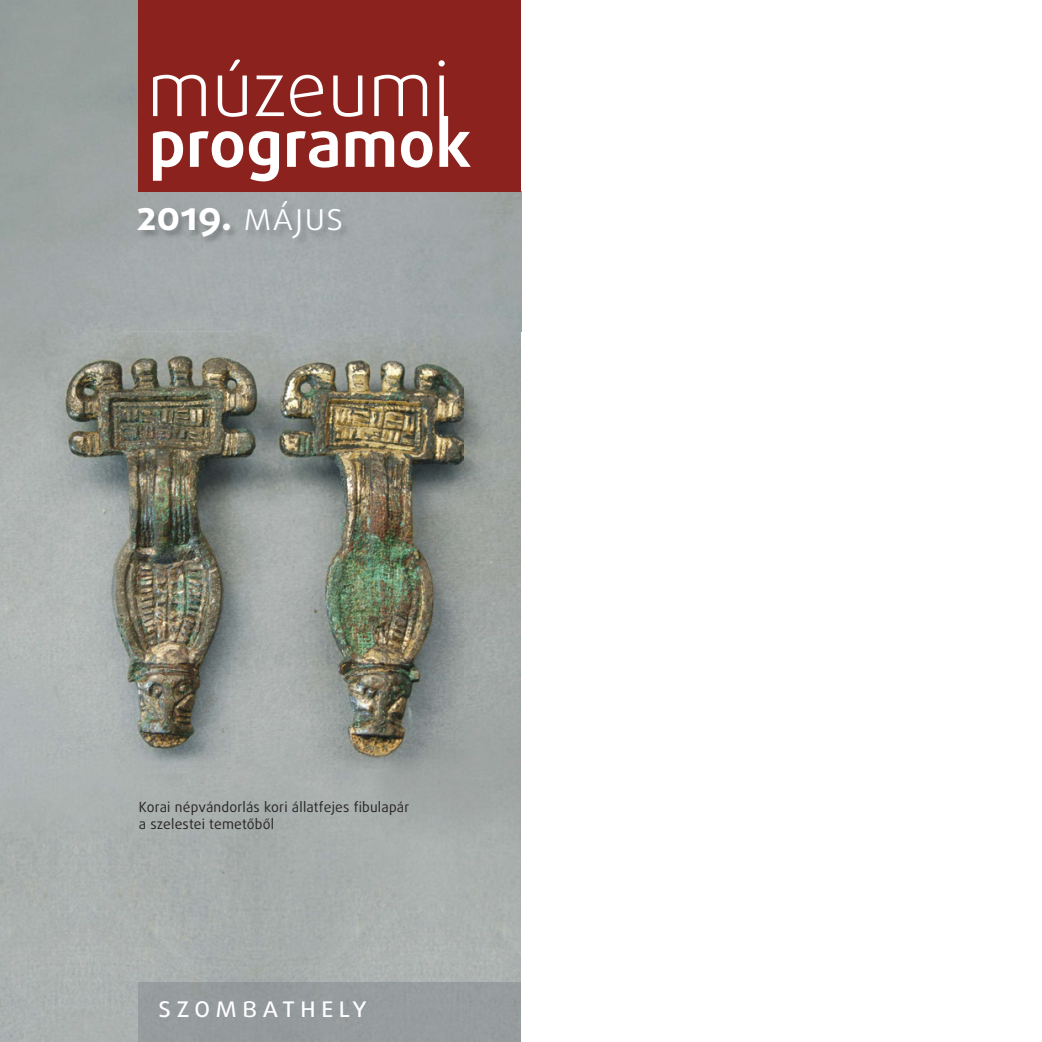
<style>
.page{position:relative;width:1042px;height:1042px;background:#fff}
.page>*{position:absolute;margin:0;border:0;box-sizing:border-box;transform-origin:0 0}
.t1{font:300 75.25px "Daxline Pro";color:#fff}
.t2{font:700 64.75px "Daxline Pro";color:#fff}
.t3{font:700 40.25px "Daxline Pro";color:#fff}
.t4{font:28.88px "Daxline Pro";color:#fff}
.t5{font:14px/16.8px "Daxline Pro";letter-spacing:.015em;color:#272526}
.s1{font-weight:300;font-size:38.5px}
</style>
<div class="page">
<img style="left:0;top:307px;width:231px;height:735px">
<img style="left:231px;top:332px;width:290px;height:650px">
<img style="left:0;top:0;width:139px;height:307px">
<div style="left:139px;top:0;width:382px;height:191px;background:#8b221d"></div>
<div style="left:139px;top:982px;width:382px;height:60px;background:#969b9e"></div>
<img style="left:123px;top:188px;width:284px;height:144px">
<div style="left:407px;top:191px;width:114px;height:141px;background:#a0a5a7"></div>
<img style="left:139px;top:188px;width:268px;height:3px">
<h1 class="t1" style="left:147px;top:58px;width:305px">múzeumi</h1>
<h2 class="t2" style="left:149px;top:117px;width:324px">programok</h2>
<h3 class="t3" style="left:136px;top:198px;width:208px">2019. <span class="s1">május</span></h3>
<p class="t5" style="left:139px;top:799px;width:272px">Korai népvándorlás kori állatfejes fibulapár a szelestei temetőből</p>
<h3 class="t4" style="left:158px;top:995px;width:211px">Szombathely</h3>
</div>
